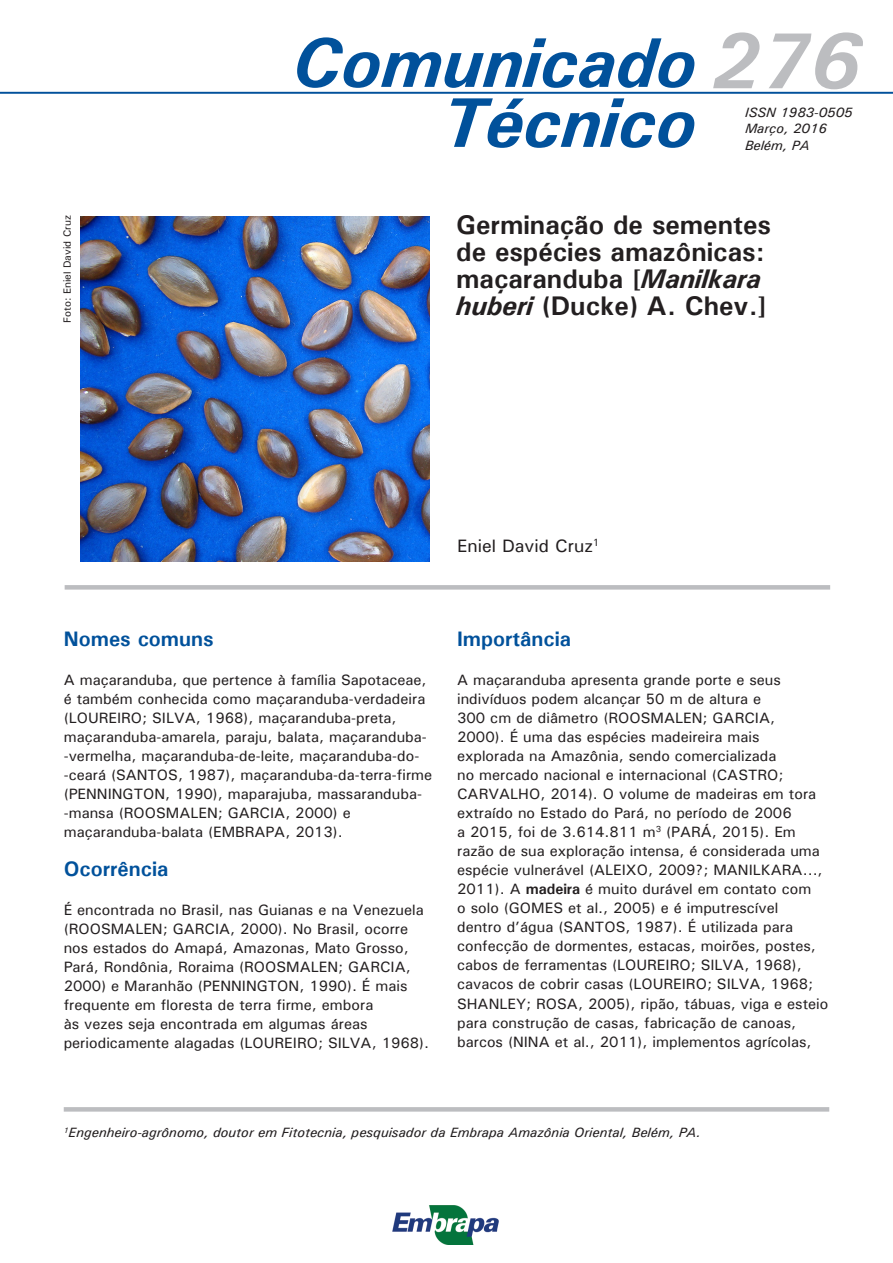
<style>
.page{position:relative;width:893px;height:1263px;background:#fff}
.page>*{position:absolute;margin:0;border:0;box-sizing:border-box;transform-origin:0 0}
.t1{font:italic 700 79.5px "Univers";color:#bcbdc0}
.t2{font:italic 700 70.5px/60px "Univers";color:#01519b;text-align:right}
.t3{font:700 27px/27px "Univers";color:#231f20}
.t4{font:700 21px "Univers";color:#01519b}
.t5{font:500 18px "Univers";color:#231f20}
.t6{font:500 15px/19px "Univers";color:#231f20}
.t7{font:italic 500 13.5px/16.5px "Univers";color:#231f20}
.t8{font:500 10.5px "Univers";color:#231f20}
.s1{font-style:italic}
.s2{font-weight:700}
</style>
<div class="page">
<div style="left:65px;top:585px;width:765px;height:5px;background:#bcbdc0"></div>
<hr style="left:64px;top:1107px;width:765px;height:4px;background:#bcbdc0">
<hr style="left:0;top:92px;width:893px;height:2px;background:#01519b">
<img style="left:81px;top:217px;width:348px;height:344px">
<img style="left:392px;top:1205px;width:107px;height:39px">
<p class="t8" style="left:61px;top:323px;width:109px;rotate:-90deg">Foto: Eniel David Cruz</p>
<h2 class="t2" style="left:292px;top:31px;width:406px">Comunicado<br>Técnico</h2>
<h1 class="t1" style="left:710px;top:11px;width:151px">276</h1>
<p class="t7" style="left:745px;top:104px;width:109px">ISSN 1983-0505<br>Março, 2016<br>Belém, PA</p>
<h3 class="t3" style="left:456px;top:210px;width:316px">Germinação de sementes de espécies amazônicas: maçaranduba [<span class="s1">Manilkara huberi</span> (Ducke) A. Chev.]</h3>
<p class="t5" style="left:457px;top:535px;width:144px">Eniel David Cruz<sup>1</sup></p>
<h3 class="t4" style="left:64px;top:625px;width:151px">Nomes comuns</h3>
<p class="t6" style="left:64px;top:669px;width:370px">A maçaranduba, que pertence à família Sapotaceae, é também conhecida como maçaranduba-verdadeira (LOUREIRO; SILVA, 1968), maçaranduba-preta, maçaranduba-amarela, paraju, balata, maçaranduba--vermelha, maçaranduba-de-leite, maçaranduba-do--ceará (SANTOS, 1987), maçaranduba-da-terra-firme (PENNINGTON, 1990), maparajuba, massaranduba--mansa (ROOSMALEN; GARCIA, 2000) e maçaranduba-balata (EMBRAPA, 2013).</p>
<h3 class="t4" style="left:64px;top:855px;width:106px">Ocorrência</h3>
<p class="t6" style="left:64px;top:900px;width:367px">É encontrada no Brasil, nas Guianas e na Venezuela (ROOSMALEN; GARCIA, 2000). No Brasil, ocorre nos estados do Amapá, Amazonas, Mato Grosso, Pará, Rondônia, Roraima (ROOSMALEN; GARCIA, 2000) e Maranhão (PENNINGTON, 1990). É mais frequente em floresta de terra firme, embora<br>às vezes seja encontrada em algumas áreas periodicamente alagadas (LOUREIRO; SILVA, 1968).</p>
<h3 class="t4" style="left:457px;top:625px;width:115px">Importância</h3>
<p class="t6" style="left:457px;top:669px;width:373px">A maçaranduba apresenta grande porte e seus indivíduos podem alcançar 50 m de altura e<br>300 cm de diâmetro (ROOSMALEN; GARCIA,<br>2000). É uma das espécies madeireira mais explorada na Amazônia, sendo comercializada<br>no mercado nacional e internacional (CASTRO; CARVALHO, 2014). O volume de madeiras em tora extraído no Estado do Pará, no período de 2006<br>a 2015, foi de 3.614.811 m<sup>3</sup> (PARÁ, 2015). Em razão de sua exploração intensa, é considerada uma espécie vulnerável (ALEIXO, 2009?; MANILKARA..., 2011). A <span class="s2">madeira</span> é muito durável em contato com<br>o solo (GOMES et al., 2005) e é imputrescível<br>dentro d’água (SANTOS, 1987). É utilizada para confecção de dormentes, estacas, moirões, postes, cabos de ferramentas (LOUREIRO; SILVA, 1968), cavacos de cobrir casas (LOUREIRO; SILVA, 1968; SHANLEY; ROSA, 2005), ripão, tábuas, viga e esteio para construção de casas, fabricação de canoas, barcos (NINA et al., 2011), implementos agrícolas,</p>
<p class="t7" style="left:64px;top:1124px;width:639px"><sup>1</sup>Engenheiro-agrônomo, doutor em Fitotecnia, pesquisador da Embrapa Amazônia Oriental, Belém, PA.</p>
</div>
